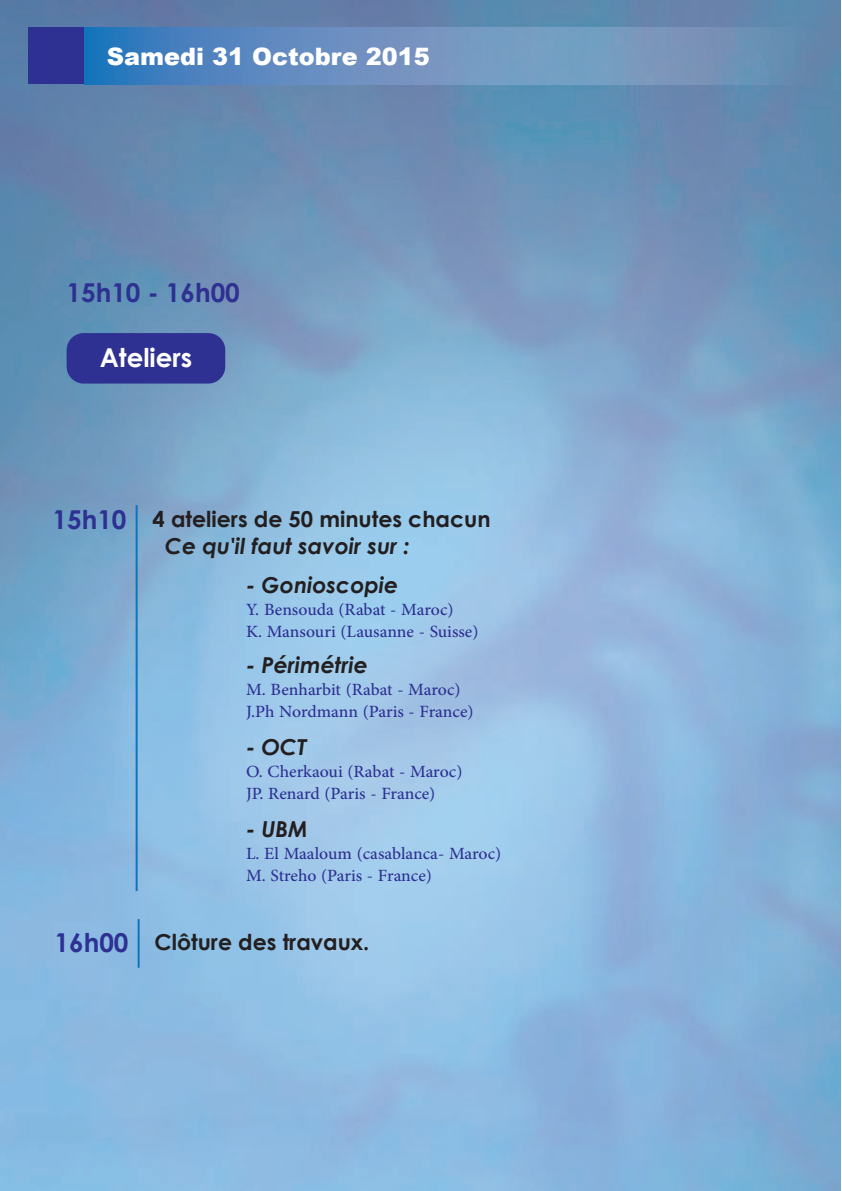
<style>
.page{position:relative;width:842px;height:1191px;background:#fff}
.page>*{position:absolute;margin:0;border:0;box-sizing:border-box;transform-origin:0 0}
.t1{font:700 26px "Century Gothic";color:#2e3092}
.t2{font:700 26px "Century Gothic";color:#fff}
.t3{font:24px/22px "Adobe Arabic";color:#2e3092}
.t4{font:900 24px "Arial";color:#fff}
.t5{font:italic 700 22px "Century Gothic";color:#231f20}
.t6{font:700 22px "Century Gothic";color:#231f20}
</style>
<div class="page">
<img style="left:0;top:1px;width:840px;height:1189px">
<div style="left:28px;top:27px;width:57px;height:57px;background:#2e3092"></div>
<svg style="left:85px;top:27px;width:729px;height:57px;background:#648fbd"></svg>
<hr style="left:136px;top:505px;width:2px;height:386px;background:#1074bc">
<hr style="left:138px;top:919px;width:2px;height:48px;background:#1074bc">
<div style="left:67px;top:333px;width:158px;height:50px;background:#2e3092;border-radius:17px"></div>
<p class="t4" style="left:107px;top:38px;width:325px">Samedi 31 Octobre 2015</p>
<p class="t1" style="left:67px;top:276px;width:175px">15h10 - 16h00</p>
<p class="t2" style="left:100px;top:340px;width:94px">Ateliers</p>
<p class="t1" style="left:53px;top:503px;width:75px">15h10</p>
<p class="t1" style="left:55px;top:925px;width:75px">16h00</p>
<p class="t6" style="left:153px;top:505px;width:339px">4 ateliers de 50 minutes chacun</p>
<p class="t5" style="left:165px;top:531px;width:246px">Ce qu'il faut savoir sur :</p>
<p class="t5" style="left:246px;top:570px;width:154px">- Gonioscopie</p>
<p class="t3" style="left:246px;top:595px;width:234px">Y. Bensouda (Rabat - Maroc)<br>K. Mansouri (Lausanne - Suisse)</p>
<p class="t5" style="left:246px;top:650px;width:123px">- Périmétrie</p>
<p class="t3" style="left:246px;top:675px;width:229px">M. Benharbit (Rabat - Maroc)<br>J.Ph Nordmann (Paris - France)</p>
<p class="t5" style="left:246px;top:733px;width:62px">- OCT</p>
<p class="t3" style="left:246px;top:757px;width:218px">O. Cherkaoui (Rabat - Maroc)<br>JP. Renard (Paris - France)</p>
<p class="t5" style="left:246px;top:815px;width:64px">- UBM</p>
<p class="t3" style="left:246px;top:840px;width:257px">L. El Maaloum (casablanca- Maroc)<br>M. Streho (Paris - France)</p>
<p class="t6" style="left:155px;top:928px;width:216px">Clôture des travaux.</p>
</div>
